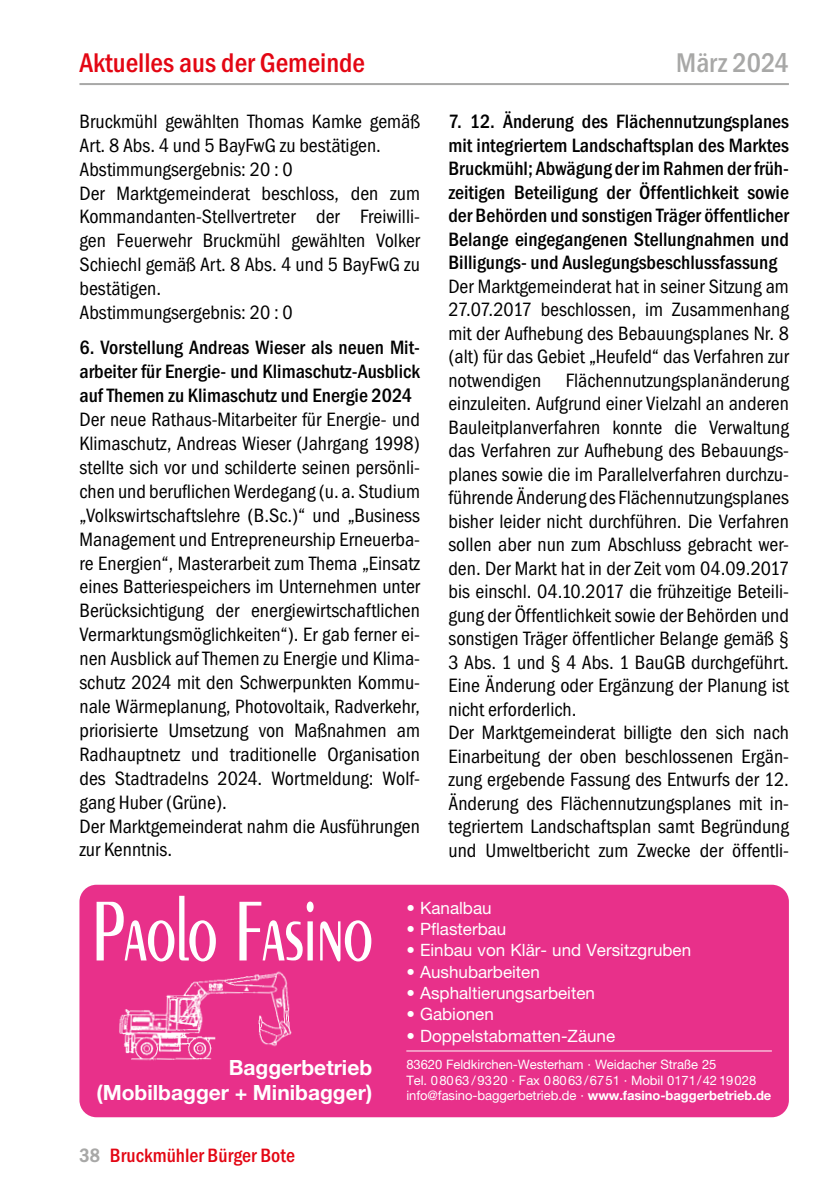
<style>
.page{position:relative;width:840px;height:1191px;background:#fff}
.page>*{position:absolute;margin:0;border:0;box-sizing:border-box;transform-origin:0 0}
.t1{font:600 90.6px "Peignot";color:#fff;scale:.65 1}
.t2{font:700 28px "Franklin Gothic Cond";color:#e30613}
.t3{font:700 28px "Franklin Gothic Cond";color:#a8a8a7}
.t4{font:700 21px/25.2px "Helvetica Neue";color:#fff;text-align:right}
.t5{font:20px/23.8px "Franklin Gothic Cond";color:#000}
.t6{font:700 20px/23.4px "Franklin Gothic Cond";color:#000;text-align:justify}
.t7{font:700 20px "Franklin Gothic Cond";color:#e30613}
.t8{font:17px "Helvetica Neue";color:#fff}
.t9{font:13px/15.4px "Helvetica Neue";letter-spacing:-.005em;color:#fff}
.s1{font-weight:800;color:#a8a8a7}
.s2{font-weight:700}
</style>
<div class="page">
<hr style="left:79px;top:83px;width:709px;height:2px;background:#a8a8a7">
<div style="left:79px;top:884px;width:709px;height:233px;background:#e8308a;border-radius:17px"></div>
<img style="left:119px;top:971px;width:173px;height:90px">
<hr style="left:406px;top:1050px;width:365px;height:1px;background:#fff">
<h2 class="t2" style="left:79px;top:47px;width:287px">Aktuelles aus der Gemeinde</h2>
<h2 class="t3" style="left:676px;top:47px;width:114px">März 2024</h2>
<p class="t5" style="left:79px;top:110px;width:342px">Bruckmühl gewählten Thomas Kamke gemäß Art. 8 Abs. 4 und 5 BayFwG zu bestätigen.<br>Abstimmungsergebnis: 20 : 0<br>Der Marktgemeinderat beschloss, den zum Kommandanten-Stellvertreter der Freiwilli&shy;gen Feuerwehr Bruckmühl gewählten Volker Schiechl gemäß Art. 8 Abs. 4 und 5 BayFwG zu bestätigen.<br>Abstimmungsergebnis: 20 : 0</p>
<p class="t6" style="left:79px;top:336px;width:342px">6. Vorstellung Andreas Wieser als neuen Mit&shy;arbeiter für Energie- und Klimaschutz-Ausblick auf Themen zu Klimaschutz und Energie 2024</p>
<p class="t5" style="left:79px;top:408px;width:342px">Der neue Rathaus-Mitarbeiter für Energie- und Klimaschutz, Andreas Wieser (Jahrgang 1998) stellte sich vor und schilderte seinen persönli&shy;chen und beruflichen Werdegang (u. a. Studium „Volkswirtschaftslehre (B.Sc.)“ und „Business Management und Entrepreneurship Erneuerba&shy;re Energien“, Masterarbeit zum Thema „Einsatz eines Batteriespeichers im Unternehmen unter Berücksichtigung der energiewirtschaftlichen Vermarktungsmöglichkeiten“). Er gab ferner ei&shy;nen Ausblick auf Themen zu Energie und Klima&shy;schutz 2024 mit den Schwerpunkten Kommu&shy;nale Wärmeplanung, Photovoltaik, Radverkehr, priorisierte Umsetzung von Maßnahmen am Radhauptnetz und traditionelle Organisation des Stadtradelns 2024. Wortmeldung: Wolf&shy;gang Huber (Grüne).<br>Der Marktgemeinderat nahm die Ausführungen zur Kenntnis.</p>
<p class="t6" style="left:448px;top:110px;width:342px">7. 12. Änderung des Flächennutzungsplanes mit integriertem Landschaftsplan des Marktes Bruckmühl; Abwägung der im Rahmen der früh&shy;zeitigen Beteiligung der Öffentlichkeit sowie der Behörden und sonstigen Träger öffentlicher Belange eingegangenen Stellungnahmen und Billigungs- und Auslegungsbeschlussfassung</p>
<p class="t5" style="left:448px;top:275px;width:342px">Der Marktgemeinderat hat in seiner Sitzung am 27.07.2017 beschlossen, im Zusammenhang mit der Aufhebung des Bebauungsplanes Nr. 8 (alt) für das Gebiet „Heufeld“ das Verfahren zur notwendigen Flächennutzungsplanänderung einzuleiten. Aufgrund einer Vielzahl an anderen Bauleitplanverfahren konnte die Verwaltung das Verfahren zur Aufhebung des Bebauungs&shy;planes sowie die im Parallelverfahren durchzu&shy;führende Änderung des Flächennutzungsplanes bisher leider nicht durchführen. Die Verfahren sollen aber nun zum Abschluss gebracht wer&shy;den. Der Markt hat in der Zeit vom 04.09.2017 bis einschl. 04.10.2017 die frühzeitige Beteili&shy;gung der Öffentlichkeit sowie der Behörden und sonstigen Träger öffentlicher Belange gemäß § 3 Abs. 1 und § 4 Abs. 1 BauGB durchgeführt.<br>Eine Änderung oder Ergänzung der Planung ist nicht erforderlich.<br>Der Marktgemeinderat billigte den sich nach Einarbeitung der oben beschlossenen Ergän&shy;zung ergebende Fassung des Entwurfs der 12.<br>Änderung des Flächennutzungsplanes mit in&shy;tegriertem Landschaftsplan samt Begründung und Umweltbericht zum Zwecke der öffentli-</p>
<h1 class="t1" style="left:92px;top:877px;width:431px">Paolo Fasino</h1>
<p class="t4" style="left:96px;top:1054px;width:277px">Baggerbetrieb (Mobilbagger + Minibagger)</p>
<p class="t7" style="left:79px;top:1143px;width:217px"><span class="s1">38</span> Bruckmühler Bürger Bote</p>
<p class="t8" style="left:406px;top:897px;width:87px">• Kanalbau</p>
<p class="t8" style="left:406px;top:919px;width:101px">• Pflasterbau</p>
<p class="t8" style="left:406px;top:940px;width:286px">• Einbau von Klär- und Versitzgruben</p>
<p class="t8" style="left:406px;top:961px;width:135px">• Aushubarbeiten</p>
<p class="t8" style="left:406px;top:983px;width:190px">• Asphaltierungsarbeiten</p>
<p class="t8" style="left:406px;top:1004px;width:89px">• Gabionen</p>
<p class="t8" style="left:406px;top:1025px;width:210px">• Doppelstabmatten-Zäune</p>
<p class="t9" style="left:406px;top:1056px;width:366px">83620 Feldkirchen-Westerham · Weidacher Straße 25<br>Tel. 08063/ 9320 · Fax 08063/6751 · Mobil 0171/42 19028 info@fasino-baggerbetrieb.de · <span class="s2">www.fasino-baggerbetrieb.de</span></p>
</div>
